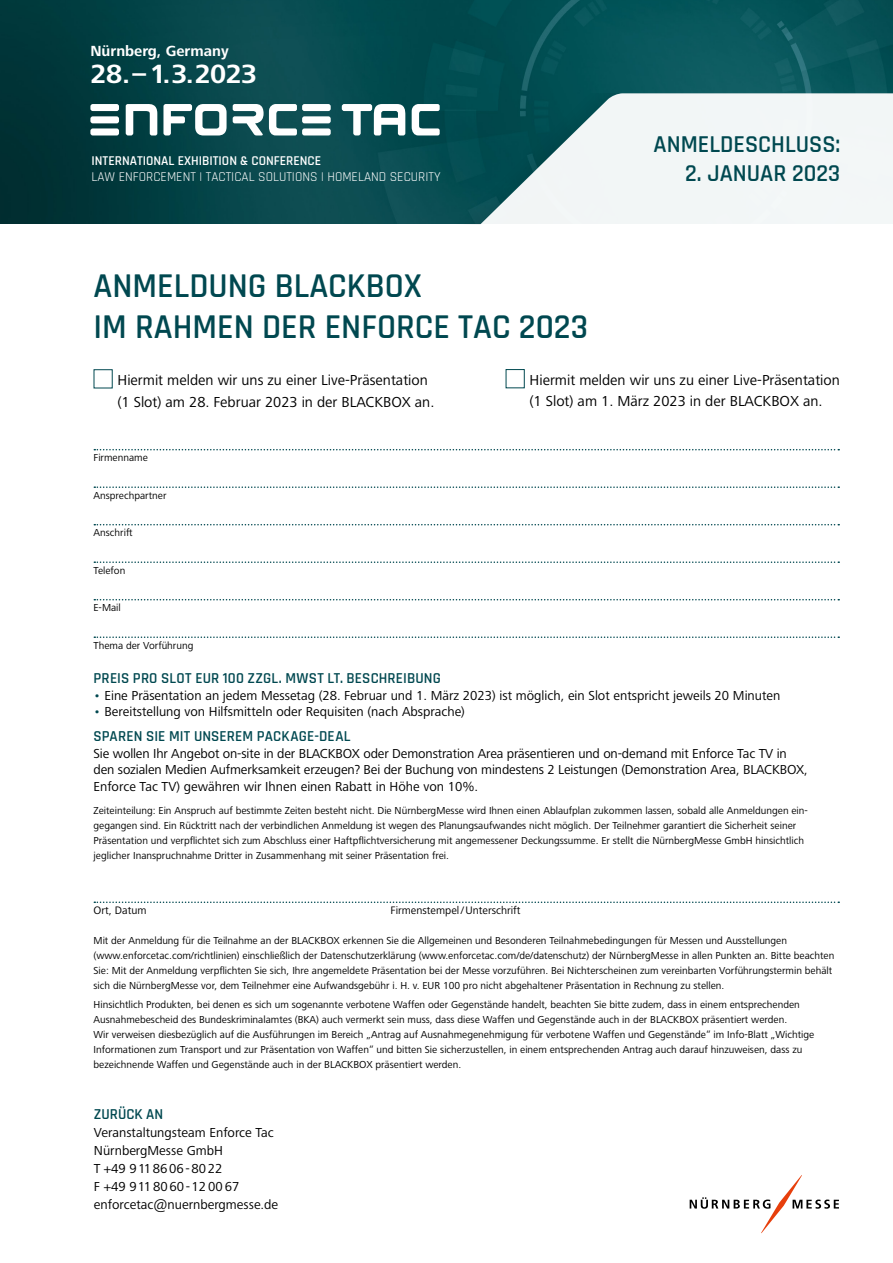
<style>
.page{position:relative;width:893px;height:1263px;background:#fff}
.page>*{position:absolute;margin:0;border:0;box-sizing:border-box;transform-origin:0 0}
.t1{font:600 34.5px/41.4px "Rajdhani";color:#004850}
.t2{font:700 27.3px "Frutiger Next LT";letter-spacing:-.02em;color:#fff}
.t3{font:600 24px "Rajdhani";color:#004850}
.t4{font:700 15.15px "Frutiger Next LT";color:#fff}
.t5{font:15px/21.6px "Frutiger Next LT";color:#000}
.t6{font:600 15px "Rajdhani";letter-spacing:.01em;color:#004850}
.t7{font:13.5px/16.5px "Frutiger Next LT";letter-spacing:-.01em;color:#000}
.t8{font:13.5px/18px "Frutiger Next LTW1 G";color:#000}
.t9{font:13.35px "Rajdhani";color:#fff}
.t10{font:600 13.35px "Rajdhani";color:#fff}
.t11{font:11.25px "Frutiger Next LT";color:#000}
.t12{font:10.5px/15px "Frutiger Next LT";color:#000}
.s1{color:#004851}
.s2{color:#004850}
</style>
<div class="page">
<svg style="left:94px;top:449px;width:745px;height:1px"></svg>
<svg style="left:94px;top:486px;width:745px;height:2px"></svg>
<svg style="left:94px;top:524px;width:745px;height:1px"></svg>
<svg style="left:94px;top:561px;width:745px;height:2px"></svg>
<svg style="left:94px;top:599px;width:745px;height:1px"></svg>
<svg style="left:94px;top:636px;width:745px;height:2px"></svg>
<svg style="left:94px;top:901px;width:745px;height:2px"></svg>
<div style="left:506px;top:369px;width:19px;height:19px;border:1px solid #004850"></div>
<img style="left:0;top:0;width:893px;height:223px">
<div style="left:90px;top:128px;width:29px;height:7px;background:#fff;border-radius:2px"></div>
<div style="left:90px;top:104px;width:29px;height:7px;background:#fff;border-radius:2px"></div>
<div style="left:90px;top:116px;width:29px;height:7px;background:#fff;border-radius:2px"></div>
<svg style="left:233px;top:104px;width:64px;height:31px"></svg>
<div style="left:302px;top:128px;width:29px;height:7px;background:#fff;border-radius:2px"></div>
<div style="left:302px;top:116px;width:29px;height:7px;background:#fff;border-radius:2px"></div>
<div style="left:302px;top:104px;width:29px;height:7px;background:#fff;border-radius:2px"></div>
<svg style="left:163px;top:104px;width:64px;height:31px"></svg>
<svg style="left:126px;top:104px;width:31px;height:31px"></svg>
<svg style="left:412px;top:104px;width:28px;height:31px"></svg>
<svg style="left:342px;top:104px;width:63px;height:31px"></svg>
<svg style="left:449px;top:93px;width:444px;height:132px;fill:#f2f6f6"></svg>
<svg style="left:690px;top:1175px;width:149px;height:58px"></svg>
<h3 class="t4" style="left:90px;top:42px;width:140px">Nürnberg, Germany</h3>
<h2 class="t2" style="left:90px;top:59px;width:168px">28.–1.3.2023</h2>
<p class="t10" style="left:92px;top:153px;width:231px">INTERNATIONAL EXHIBITION &amp; CONFERENCE</p>
<p class="t9" style="left:92px;top:169px;width:351px">LAW ENFORCEMENT | TACTICAL SOLUTIONS | HOMELAND SECURITY</p>
<h3 class="t3" style="left:654px;top:130px;width:188px">ANMELDESCHLUSS:</h3>
<h3 class="t3" style="left:685px;top:159px;width:157px">2. JANUAR 2023</h3>
<h1 class="t1" style="left:94px;top:266px;width:496px">ANMELDUNG BLACKBOX<br>IM RAHMEN DER ENFORCE TAC 2023</h1>
<h3 class="t5" style="left:118px;top:369px;width:318px">Hiermit melden wir uns zu einer Live-Präsentation (1 Slot) am 28. Februar 2023 in der BLACKBOX an.</h3>
<h3 class="t5" style="left:530px;top:369px;width:312px">Hiermit melden wir uns zu einer Live-Präsentation (1 Slot) am 1. März 2023 in der BLACKBOX an.</h3>
<p class="t12" style="left:94px;top:450px;width:56px">Firmenname</p>
<p class="t12" style="left:94px;top:488px;width:74px">Ansprechpartner</p>
<p class="t12" style="left:94px;top:525px;width:41px">Anschrift</p>
<p class="t12" style="left:94px;top:563px;width:33px">Telefon</p>
<p class="t12" style="left:94px;top:600px;width:29px">E-Mail</p>
<p class="t12" style="left:94px;top:638px;width:101px">Thema der Vorführung</p>
<h3 class="t6" style="left:94px;top:669px;width:349px">PREIS PRO SLOT EUR <span class="s1">100</span> ZZGL. MWST LT. BESCHREIBUNG</h3>
<p class="t7" style="left:94px;top:687px;width:688px"><span class="s2">•</span> Eine Präsentation an jedem Messetag (28. Februar und 1. März 2023) ist möglich, ein Slot entspricht jeweils 20 Minuten</p>
<p class="t7" style="left:94px;top:703px;width:373px"><span class="s2">•</span> Bereitstellung von Hilfsmitteln oder Requisiten (nach Absprache)</p>
<h3 class="t6" style="left:94px;top:727px;width:259px">SPAREN SIE MIT UNSEREM PACKAGE-DEAL</h3>
<p class="t7" style="left:94px;top:745px;width:716px">Sie wollen Ihr Angebot on-site in der BLACKBOX oder Demonstration Area präsentieren und on-demand mit Enforce Tac TV in den sozialen Medien Aufmerksamkeit erzeugen? Bei der Buchung von mindestens 2 Leistungen (Demonstration Area, BLACKBOX,<br>Enforce Tac TV) gewähren wir Ihnen einen Rabatt in Höhe von 10%.</p>
<p class="t12" style="left:94px;top:803px;width:715px">Zeiteinteilung: Ein Anspruch auf bestimmte Zeiten besteht nicht. Die NürnbergMesse wird Ihnen einen Ablaufplan zukommen lassen, sobald alle Anmeldungen ein&shy;gegangen sind. Ein Rücktritt nach der verbindlichen Anmeldung ist wegen des Planungsaufwandes nicht möglich. Der Teilnehmer garantiert die Sicherheit seiner Präsentation und verpflichtet sich zum Abschluss einer Haftpflichtversicherung mit angemessener Deckungssumme. Er stellt die NürnbergMesse GmbH hinsichtlich jeglicher Inanspruchnahme Dritter in Zusammenhang mit seiner Präsentation frei.</p>
<p class="t11" style="left:94px;top:904px;width:55px">Ort, Datum</p>
<p class="t11" style="left:391px;top:904px;width:131px">Firmenstempel/Unterschrift</p>
<p class="t12" style="left:94px;top:933px;width:742px">Mit der Anmeldung für die Teilnahme an der BLACKBOX erkennen Sie die Allgemeinen und Besonderen Teilnahmebedingungen für Messen und Ausstellungen (www.enforcetac.com/richtlinien) einschließlich der Datenschutzerklärung (www.enforcetac.com/de/datenschutz) der NürnbergMesse in allen Punkten an. Bitte beachten Sie: Mit der Anmeldung verpflichten Sie sich, Ihre angemeldete Präsentation bei der Messe vorzuführen. Bei Nichterscheinen zum vereinbarten Vorfü hrungstermin behält sich die NürnbergMesse vor, dem Teilnehmer eine Aufwandsgebühr i. H. v. EUR 100 pro nicht abgehaltener Präsentation in Rechnung zu stellen.</p>
<p class="t12" style="left:94px;top:997px;width:722px">Hinsichtlich Produkten, bei denen es sich um sogenannte verbotene Waffen oder Gegenstände handelt, beachten Sie bitte zudem, dass in einem entsprechenden Ausnahmebescheid des Bundeskriminalamtes (BKA) auch vermerkt sein muss, dass diese Waffen und Gegenstände auch in der BLACKBOX präsentiert werden.<br>Wir verweisen diesbezüglich auf die Ausführungen im Bereich „Antrag auf Ausnahmegenehmigung für verbotene Waffen und Gegenstände“ im Info-Blatt „Wichtige Informationen zum Transport und zur Präsentation von Waffen“ und bitten Sie sicherzustellen, in einem entsprechenden Antrag auch darauf hinzuweisen, dass zu bezeichnende Waffen und Gegenstände auch in der BLACKBOX präsentiert werden.</p>
<h3 class="t6" style="left:94px;top:1105px;width:71px">ZURÜCK AN</h3>
<p class="t8" style="left:94px;top:1124px;width:186px">Veranstaltungsteam Enforce Tac<br>NürnbergMesse GmbH<br>T +49 9118606-8022<br>F +49 911 8060-12 00 67 enforcetac@nuernbergmesse.de</p>
</div>
